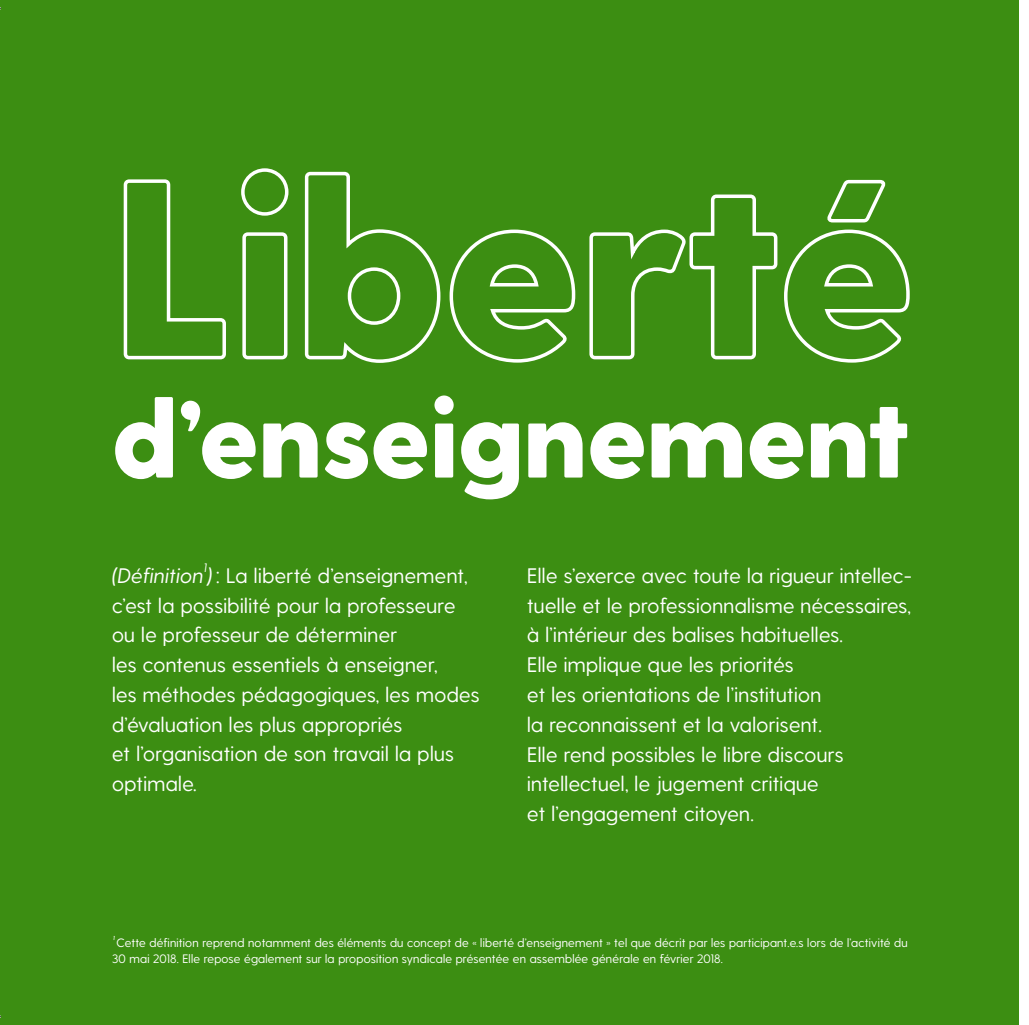
<style>
.page{position:relative;width:1029px;height:1025px;background:#fff}
.page>*{position:absolute;margin:0;border:0;box-sizing:border-box;transform-origin:0 0}
.t1{font:21px/29.8px "Greycliff CF";letter-spacing:.02em;color:#fff}
.t2{font:12.25px/15.8px "Greycliff CF";letter-spacing:.02em;color:#fff}
.t3{font:italic 12.25px "Greycliff CF";color:#fff}
.s1{font-style:italic}
.s2{font-style:italic;font-size:15.75px}
</style>
<div class="page">
<div style="left:0;top:0;width:1019px;height:1025px;background:#3c8e12"></div>
<svg style="left:115px;top:395px;width:792px;height:104px"></svg>
<svg style="left:123px;top:168px;width:787px;height:195px"></svg>
<p class="t3" style="left:204px;top:561px;width:4px">1</p>
<p class="t1" style="left:112px;top:590px;width:369px">c’est la possibilité pour la professeure ou le professeur de déterminer<br>les contenus essentiels à enseigner,<br>les méthodes pédagogiques, les modes d’évaluation les plus appropriés<br>et l’organisation de son travail la plus optimale.</p>
<p class="t1" style="left:112px;top:560px;width:357px"><span class="s1">(Définition)</span> : La liberté d’enseignement,</p>
<p class="t1" style="left:527px;top:560px;width:386px">Elle s’exerce avec toute la rigueur intellec&shy;tuelle et le professionnalisme nécessaires, à l’intérieur des balises habituelles.<br>Elle implique que les priorités<br>et les orientations de l’institution<br>la reconnaissent et la valorisent.<br>Elle rend possibles le libre discours intellectuel, le jugement critique<br>et l’engagement citoyen.</p>
<p class="t2" style="left:112px;top:934px;width:797px"><span class="s2">1</span> Cette définition reprend notamment des éléments du concept de « liberté d’enseignement » tel que décrit par les participant.e.s lors de l’activité du<br>30 mai 2018. Elle repose également sur la proposition syndicale présentée en assemblée générale en février 2018.</p>
</div>
